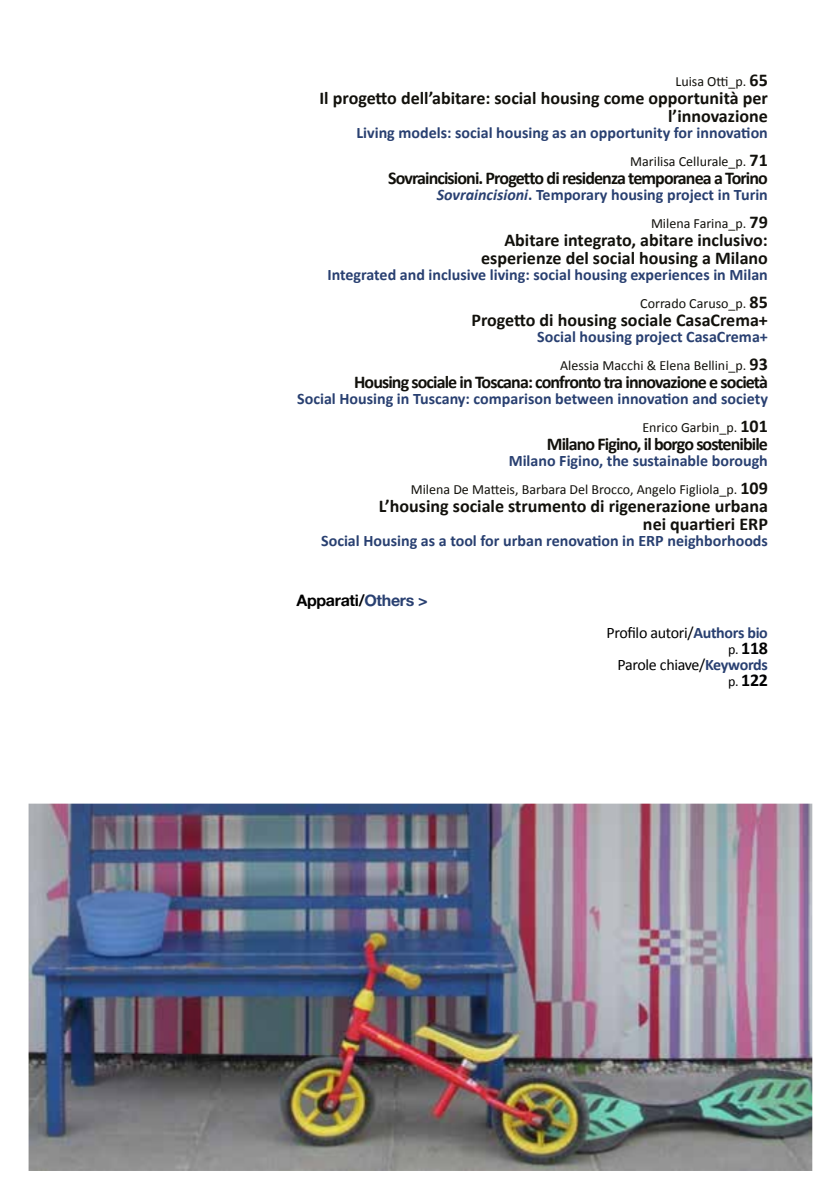
<style>
.page{position:relative;width:840px;height:1191px;background:#fff}
.page>*{position:absolute;margin:0;border:0;box-sizing:border-box;transform-origin:0 0}
.t1{font:700 18px/18px "Calibri";color:#12110c;text-align:right}
.t2{font:700 18px "Calibri";letter-spacing:-.05em;color:#12110c}
.t3{font:700 18px "Calibri";letter-spacing:-.02em;color:#000}
.t4{font:700 16px "Calibri";color:#294071}
.t5{font:16px "Calibri";letter-spacing:-.02em;color:#000}
.t6{font:16px "Alte Haas Grotesk Bold";letter-spacing:-.02em;color:#000}
.t7{font:14px "Calibri";color:#12110c}
.s1{font-weight:700;font-size:18px}
.s2{font-style:italic}
.s3{color:#294071}
.s4{font-weight:700;color:#294071}
.s5{font-weight:400;font-size:14px}
</style>
<div class="page">
<img style="left:29px;top:803px;width:782px;height:368px">
<p class="t7" style="left:675px;top:72px;width:94px">Luisa Otti_p. <span class="s1">65</span></p>
<p class="t1" style="left:319px;top:88px;width:449px">Il progetto dell’abitare: social housing come opportunità per l’innovazione</p>
<p class="t4" style="left:356px;top:122px;width:412px">Living models: social housing as an opportunity for innovation</p>
<p class="t7" style="left:630px;top:152px;width:139px">Marilisa Cellurale_p. <span class="s1">71</span></p>
<p class="t2" style="left:388px;top:166px;width:381px">Sovraincisioni. Progetto di residenza temporanea a Torino</p>
<p class="t4" style="left:436px;top:184px;width:332px"><span class="s2">Sovraincisioni</span>. Temporary housing project in Turin</p>
<p class="t7" style="left:650px;top:214px;width:118px">Milena Farina_p. <span class="s1">79</span></p>
<p class="t1" style="left:481px;top:230px;width:288px">Abitare integrato, abitare inclusivo: esperienze del social housing a Milano</p>
<p class="t4" style="left:327px;top:264px;width:441px">Integrated and inclusive living: social housing experiences in Milan</p>
<p class="t7" style="left:640px;top:294px;width:129px">Corrado Caruso_p. <span class="s1">85</span></p>
<p class="t1" style="left:471px;top:310px;width:298px">Progetto di housing sociale CasaCrema+</p>
<p class="t4" style="left:537px;top:326px;width:232px">Social housing project CasaCrema+</p>
<p class="t7" style="left:559px;top:356px;width:209px">Alessia Macchi &amp; Elena Bellini_p. <span class="s1">93</span></p>
<p class="t2" style="left:354px;top:370px;width:415px">Housing sociale in Toscana: confronto tra innovazione e società</p>
<p class="t4" style="left:297px;top:388px;width:472px">Social Housing in Tuscany: comparison between innovation and society</p>
<p class="t7" style="left:642px;top:418px;width:127px">Enrico Garbin_p. <span class="s1">101</span></p>
<p class="t2" style="left:546px;top:432px;width:222px">Milano Figino, il borgo sostenibile</p>
<p class="t4" style="left:508px;top:450px;width:260px">Milano Figino, the sustainable borough</p>
<p class="t7" style="left:410px;top:480px;width:358px">Milena De Matteis, Barbara Del Brocco, Angelo Figliola_p. <span class="s1">109</span></p>
<p class="t1" style="left:379px;top:496px;width:390px">L’housing sociale strumento di rigenerazione urbana nei quartieri ERP</p>
<p class="t4" style="left:321px;top:530px;width:448px">Social Housing as a tool for urban renovation in ERP neighborhoods</p>
<p class="t6" style="left:296px;top:590px;width:133px">Apparati/<span class="s3">Others &gt;</span></p>
<p class="t5" style="left:606px;top:622px;width:163px">Profilo autori/<span class="s4">Authors bio</span></p>
<p class="t3" style="left:727px;top:636px;width:41px"><span class="s5">p.</span> 118</p>
<p class="t5" style="left:617px;top:654px;width:152px">Parole chiave/<span class="s4">Keywords</span></p>
<p class="t3" style="left:727px;top:668px;width:41px"><span class="s5">p.</span> 122</p>
</div>
